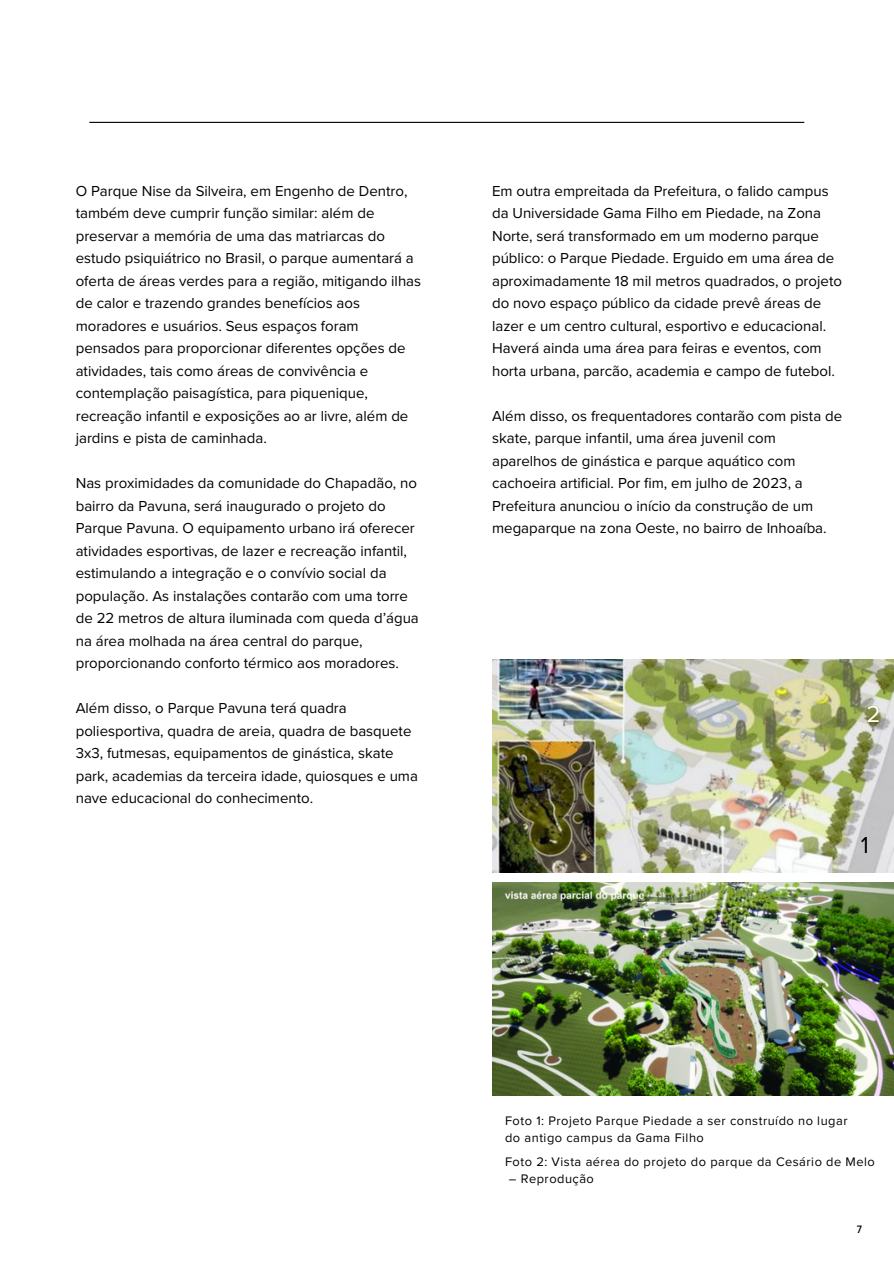
<style>
.page{position:relative;width:894px;height:1264px;background:#fff}
.page>*{position:absolute;margin:0;border:0;box-sizing:border-box;transform-origin:0 0}
.t1{font:24px "Proxima Nova";color:#000}
.t2{font:24px "Proxima Nova";color:#fff}
.t3{font:15px/22.5px "Proxima Nova";color:#000}
.t4{font:12.75px "Proxima Nova";letter-spacing:.04em;color:#000}
.t5{font:11.25px "Josefin Sans";color:#000}
</style>
<div class="page">
<img style="left:492px;top:659px;width:401px;height:213px">
<img style="left:492px;top:882px;width:401px;height:213px">
<hr style="left:89px;top:122px;width:715px;height:1px;background:#000">
<h1 class="t3" style="left:76px;top:180px;width:347px">O Parque Nise da Silveira, em Engenho de Dentro, também deve cumprir função similar: além de preservar a memória de uma das matriarcas do estudo psiquiátrico no Brasil, o parque aumentará a oferta de áreas verdes para a região, mitigando ilhas de calor e trazendo grandes benefícios aos moradores e usuários. Seus espaços foram pensados para proporcionar diferentes opções de atividades, tais como áreas de convivência e contemplação paisagística, para piquenique, recreação infantil e exposições ao ar livre, além de jardins e pista de caminhada.</h1>
<h1 class="t3" style="left:76px;top:472px;width:344px">Nas proximidades da comunidade do Chapadão, no bairro da Pavuna, será inaugurado o projeto do Parque Pavuna. O equipamento urbano irá oferecer atividades esportivas, de lazer e recreação infantil, estimulando a integração e o convívio social da população. As instalações contarão com uma torre de 22 metros de altura iluminada com queda d’água na área molhada na área central do parque, proporcionando conforto térmico aos moradores.</h1>
<h1 class="t3" style="left:76px;top:697px;width:343px">Além disso, o Parque Pavuna terá quadra poliesportiva, quadra de areia, quadra de basquete 3x3, futmesas, equipamentos de ginástica, skate park, academias da terceira idade, quiosques e uma nave educacional do conhecimento.</h1>
<p class="t3" style="left:492px;top:180px;width:351px">Em outra empreitada da Prefeitura, o falido campus da Universidade Gama Filho em Piedade, na Zona Norte, será transformado em um moderno parque público: o Parque Piedade. Erguido em uma área de aproximadamente 18 mil metros quadrados, o projeto do novo espaço público da cidade prevê áreas de lazer e um centro cultural, esportivo e educacional.<br>Haverá ainda uma área para feiras e eventos, com horta urbana, parcão, academia e campo de futebol.</p>
<p class="t3" style="left:492px;top:405px;width:351px">Além disso, os frequentadores contarão com pista de skate, parque infantil, uma área juvenil com aparelhos de ginástica e parque aquático com cachoeira artificial. Por fim, em julho de 2023, a Prefeitura anunciou o início da construção de um megaparque na zona Oeste, no bairro de Inhoaíba.</p>
<p class="t2" style="left:866px;top:699px;width:16px">2</p>
<p class="t1" style="left:860px;top:830px;width:10px">1</p>
<h1 class="t4" style="left:505px;top:1112px;width:344px">Foto 1: Projeto Parque Piedade a ser construído no lugar</h1>
<h1 class="t4" style="left:505px;top:1130px;width:200px">do antigo campus da Gama Filho</h1>
<p class="t4" style="left:505px;top:1154px;width:371px">Foto 2: Vista aérea do projeto do parque da Cesário de Melo</p>
<p class="t4" style="left:508px;top:1171px;width:87px">– Reprodução</p>
<p class="t5" style="left:856px;top:1223px;width:7px">7</p>
</div>
